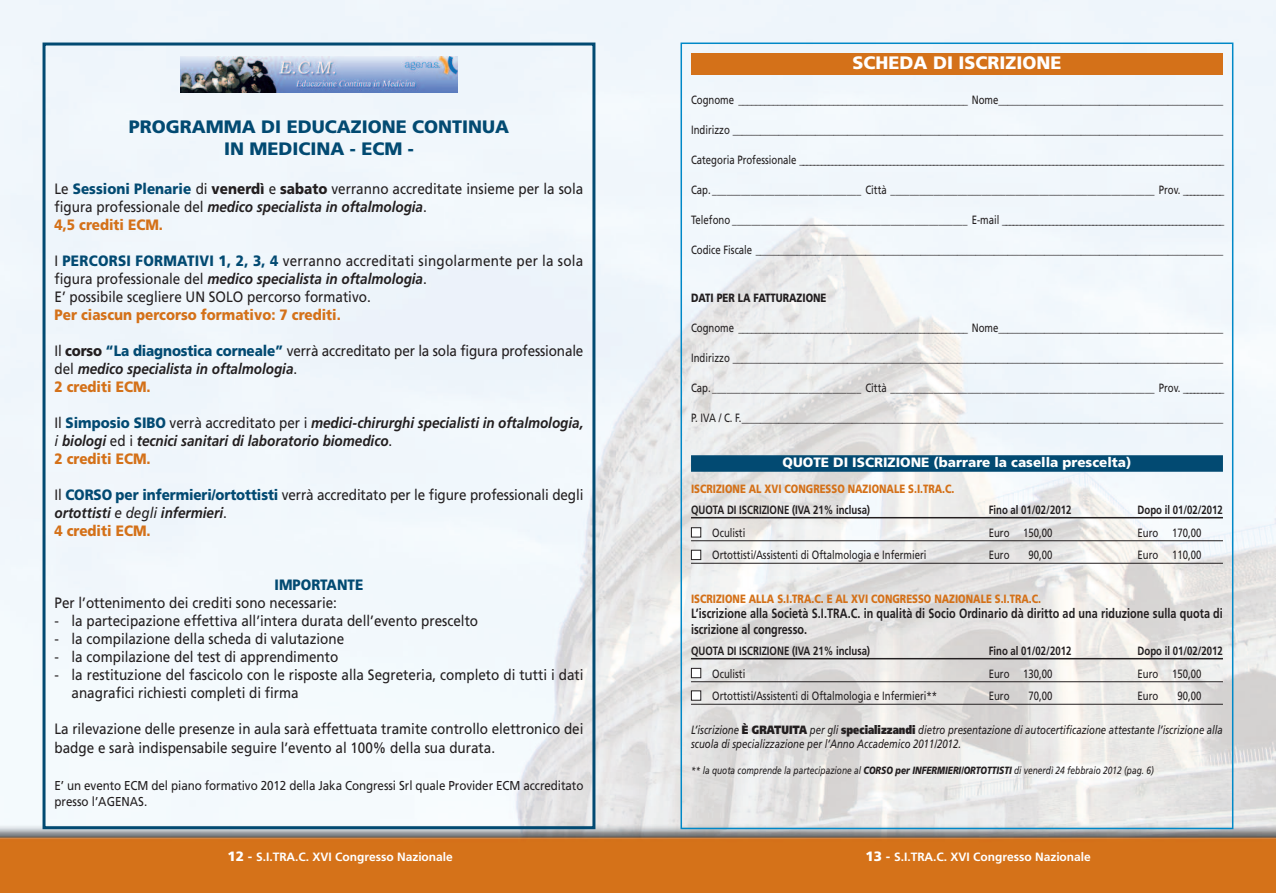
<style>
.page{position:relative;width:1276px;height:893px;background:#fff}
.page>*{position:absolute;margin:0;border:0;box-sizing:border-box;transform-origin:0 0}
.t1{font:900 18px/21.6px "Frutiger";color:#024a72;text-align:center}
.t2{font:900 18px "Frutiger";color:#fff}
.t3{font:15px/18px "Frutiger";color:#231f20;scale:.9 1}
.t4{font:italic 700 15px/18px "Frutiger";color:#231f20;scale:.9 1}
.t5{font:900 15px "Frutiger";color:#d47119;scale:.9 1}
.t6{font:900 15px "Frutiger";color:#024a72;scale:.9 1}
.t7{font:700 13.5px/16.2px "Frutiger";letter-spacing:.005em;color:#231f20;scale:.8 1}
.t8{font:900 13.5px "Frutiger";color:#fff}
.t9{font:12.9px/15.5px "Frutiger";letter-spacing:-.005em;color:#231f20;scale:.9 1}
.t10{font:12px "Frutiger";color:#231f20;scale:.8 1}
.t11{font:italic 12px/14.4px "Frutiger";color:#231f20;scale:.8 1}
.t12{font:700 12px "Frutiger";color:#231f20;scale:.8 1}
.t13{font:900 12px "Frutiger";color:#d47119;scale:.8 1}
.t14{font:700 12px "Frutiger";color:#fff}
.t15{font:900 12px "Frutiger";color:#231f20;scale:.8 1}
.t16{font:italic 10.5px "Frutiger";color:#231f20;scale:.8 1}
.s1{font-weight:900;color:#024a72}
.s2{font-weight:900}
.s3{font-weight:700;font-style:italic}
.s4{font-weight:900;color:#d47119}
.s5{font-weight:400;font-style:normal}
.s6{font-weight:900;font-style:normal;color:#024a72}
.s7{font-weight:400}
.s8{font-weight:900;font-style:normal;color:#d47119}
.s9{font-style:italic}
.s10{font-weight:900;font-size:13.5px}
.s11{font-size:13.5px}
.s12{color:#fff}
.s13{font-weight:900;font-style:normal}
</style>
<div class="page">
<img style="left:0;top:0;width:1276px;height:893px">
<div style="left:691px;top:455px;width:532px;height:17px;background:#024a72"></div>
<hr style="left:691px;top:517px;width:532px;height:1px;background:#231f20">
<hr style="left:691px;top:540px;width:532px;height:1px;background:#231f20">
<hr style="left:691px;top:563px;width:532px;height:1px;background:#231f20">
<hr style="left:691px;top:658px;width:532px;height:1px;background:#231f20">
<hr style="left:691px;top:681px;width:532px;height:1px;background:#231f20">
<hr style="left:691px;top:704px;width:532px;height:1px;background:#231f20">
<div style="left:691px;top:53px;width:531px;height:21px;background:#d47119"></div>
<div style="left:43px;top:43px;width:552px;height:786px;border:3px solid #024a72"></div>
<svg style="left:181px;top:92px;width:276px;height:1px"></svg>
<img style="left:181px;top:56px;width:276px;height:36px">
<h1 class="t1" style="left:129px;top:118px;width:382px">PROGRAMMA DI EDUCAZIONE CONTINUA<br>IN MEDICINA - ECM -</h1>
<p class="t3" style="left:55px;top:181px;width:589px">Le <span class="s1">Sessioni Plenarie</span> di <span class="s2">venerdì</span> e <span class="s2">sabato</span> verranno accreditate insieme per la sola figura professionale del <span class="s3">medico specialista in oftalmologia</span>.<br><span class="s4">4,5 crediti ECM.</span></p>
<p class="t3" style="left:55px;top:253px;width:589px">I <span class="s1">PERCORSI FORMATIVI 1, 2, 3, 4</span> verranno accreditati singolarmente per la sola figura professionale del <span class="s3">medico specialista in oftalmologia</span>.<br>E’ possibile scegliere UN SOLO percorso formativo.</p>
<p class="t5" style="left:55px;top:309px;width:320px">Per ciascun percorso formativo: 7 crediti.</p>
<p class="t3" style="left:55px;top:343px;width:589px">Il <span class="s2">corso</span> <span class="s1">“La diagnostica corneale”</span> verrà accreditato per la sola figura professionale del <span class="s3">medico specialista in oftalmologia</span>.<br><span class="s4">2 crediti ECM.</span></p>
<p class="t4" style="left:55px;top:415px;width:589px"><span class="s5">Il</span> <span class="s6">Simposio SIBO</span> <span class="s5">verrà accreditato per i</span> medici-chirurghi specialisti in oftalmologia, <span class="s7">i</span> biologi <span class="s5">ed i</span> tecnici sanitari di laboratorio biomedico<span class="s5">.<br></span><span class="s8">2 crediti ECM.</span></p>
<p class="t3" style="left:55px;top:487px;width:589px">Il <span class="s1">CORSO per infermieri/ortottisti</span> verrà accreditato per le figure professionali degli <span class="s3">ortottisti</span> <span class="s9">e degli</span> <span class="s3">infermieri</span>.<br><span class="s4">4 crediti ECM.</span></p>
<p class="t6" style="left:275px;top:579px;width:100px">IMPORTANTE</p>
<p class="t3" style="left:55px;top:595px;width:315px">Per l’ottenimento dei crediti sono necessarie:</p>
<p class="t3" style="left:55px;top:613px;width:472px">- la partecipazione effettiva all’intera durata dell’evento prescelto</p>
<p class="t3" style="left:55px;top:631px;width:323px">- la compilazione della scheda di valutazione</p>
<p class="t3" style="left:55px;top:649px;width:317px">- la compilazione del test di apprendimento</p>
<p class="t3" style="left:72px;top:667px;width:570px;text-indent:-17px">- la restituzione del fascicolo con le risposte alla Segreteria, completo di tutti i dati anagrafici richiesti completi di firma</p>
<p class="t3" style="left:55px;top:721px;width:589px;line-height:19px">La rilevazione delle presenze in aula sarà effettuata tramite controllo elettronico dei badge e sarà indispensabile seguire l’evento al 100% della sua durata.</p>
<p class="t9" style="left:54px;top:779px;width:589px">E’ un evento ECM del piano formativo 2012 della Jaka Congressi Srl quale Provider ECM accreditato presso l’AGENAS.</p>
<p class="t14" style="left:228px;top:852px;width:227px"><span class="s10">12</span> <span class="s11">-</span> S.I.TRA.C. XVI Congresso Nazionale</p>
<h1 class="t2" style="left:852px;top:56px;width:210px">SCHEDA DI ISCRIZIONE</h1>
<p class="t10" style="left:691px;top:95px;width:666px">Cognome _____________________________________________________ Nome_ _ _ _ _ _ _ _ _ _ _ _ _ _ _ _ _ _ _ _ _ _ _ _ _ _ _ _ _ _ _ _ _ _ _ _ _ _ _ _ _ _ _ _ _ _ _ _ _</p>
<p class="t10" style="left:691px;top:125px;width:666px">Indirizzo _ _ _ _ _ _ _ _ _ _ _ _ _ _ _ _ _ _ _ _ _ _ _ _ _ _ _ _ _ _ _ _ _ _ _ _ _ _ _ _ _ _ _ _ _ _ _ _ _ _ _ _ _ _ _ _ _ _ _ _ _ _ _ _ _ _ _ _ _ _ _ _ _ _ _ _ _ _ _ _ _ _ _ _ _ _ _ _ _ _ _ _ _ _ _ _ _ _ _ _ _ _ _ _ _ _ _</p>
<p class="t10" style="left:691px;top:155px;width:668px">Categoria Professionale _____________________________________________________________________________________________________________________</p>
<p class="t10" style="left:691px;top:185px;width:668px">Cap. _______________________________ Città _______________________________________________________ Prov. ___________</p>
<p class="t10" style="left:691px;top:215px;width:668px">Telefono _________________________________________________ E-mail _____________________________________________________________</p>
<p class="t10" style="left:691px;top:245px;width:666px">Codice Fiscale _ _ _ _ _ _ _ _ _ _ _ _ _ _ _ _ _ _ _ _ _ _ _ _ _ _ _ _ _ _ _ _ _ _ _ _ _ _ _ _ _ _ _ _ _ _ _ _ _ _ _ _ _ _ _ _ _ _ _ _ _ _ _ _ _ _ _ _ _ _ _ _ _ _ _ _ _ _ _ _ _ _ _ _ _ _ _ _ _ _ _ _ _ _ _ _ _ _ _ _ _ _</p>
<p class="t15" style="left:691px;top:293px;width:171px">DATI PER LA FATTURAZIONE</p>
<p class="t10" style="left:691px;top:323px;width:666px">Cognome _____________________________________________________ Nome_ _ _ _ _ _ _ _ _ _ _ _ _ _ _ _ _ _ _ _ _ _ _ _ _ _ _ _ _ _ _ _ _ _ _ _ _ _ _ _ _ _ _ _ _ _ _ _ _</p>
<p class="t10" style="left:691px;top:353px;width:666px">Indirizzo _ _ _ _ _ _ _ _ _ _ _ _ _ _ _ _ _ _ _ _ _ _ _ _ _ _ _ _ _ _ _ _ _ _ _ _ _ _ _ _ _ _ _ _ _ _ _ _ _ _ _ _ _ _ _ _ _ _ _ _ _ _ _ _ _ _ _ _ _ _ _ _ _ _ _ _ _ _ _ _ _ _ _ _ _ _ _ _ _ _ _ _ _ _ _ _ _ _ _ _ _ _ _ _ _ _ _</p>
<p class="t10" style="left:691px;top:383px;width:668px">Cap. _______________________________ Città _______________________________________________________ Prov. ___________</p>
<p class="t10" style="left:691px;top:413px;width:666px">P. IVA / C. F._ _ _ _ _ _ _ _ _ _ _ _ _ _ _ _ _ _ _ _ _ _ _ _ _ _ _ _ _ _ _ _ _ _ _ _ _ _ _ _ _ _ _ _ _ _ _ _ _ _ _ _ _ _ _ _ _ _ _ _ _ _ _ _ _ _ _ _ _ _ _ _ _ _ _ _ _ _ _ _ _ _ _ _ _ _ _ _ _ _ _ _ _ _ _ _ _ _ _ _ _ _ _ _ _</p>
<p class="t8" style="left:782px;top:456px;width:350px">QUOTE DI ISCRIZIONE (barrare la casella prescelta)</p>
<p class="t13" style="left:691px;top:484px;width:331px">ISCRIZIONE AL XVI CONGRESSO NAZIONALE S.I.TRA.C.</p>
<p class="t12" style="left:691px;top:505px;width:225px">QUOTA DI ISCRIZIONE (IVA 21% inclusa)</p>
<p class="t12" style="left:988px;top:505px;width:105px">Fino al 01/02/2012</p>
<p class="t12" style="left:1137px;top:505px;width:108px">Dopo il 01/02/2012</p>
<p class="t10" style="left:691px;top:528px;width:69px"><span class="s12">■</span> Oculisti</p>
<p class="t10" style="left:988px;top:528px;width:81px">Euro 150,00</p>
<p class="t10" style="left:1137px;top:528px;width:81px">Euro 170,00</p>
<p class="t10" style="left:691px;top:550px;width:296px"><span class="s12">■</span> Ortottisti/Assistenti di Oftalmologia e Infermieri</p>
<p class="t10" style="left:988px;top:550px;width:27px">Euro</p>
<p class="t10" style="left:1028px;top:550px;width:31px">90,00</p>
<p class="t10" style="left:1137px;top:550px;width:81px">Euro 110,00</p>
<p class="t13" style="left:691px;top:594px;width:439px">ISCRIZIONE ALLA S.I.TRA.C. E AL XVI CONGRESSO NAZIONALE S.I.TRA.C.</p>
<p class="t7" style="left:691px;top:606px;width:666px">L’iscrizione alla Società S.I.TRA.C. in qualità di Socio Ordinario dà diritto ad una riduzione sulla quota di iscrizione al congresso.</p>
<p class="t12" style="left:691px;top:646px;width:225px">QUOTA DI ISCRIZIONE (IVA 21% inclusa)</p>
<p class="t12" style="left:988px;top:646px;width:105px">Fino al 01/02/2012</p>
<p class="t12" style="left:1137px;top:646px;width:108px">Dopo il 01/02/2012</p>
<p class="t10" style="left:691px;top:669px;width:69px"><span class="s12">■</span> Oculisti</p>
<p class="t10" style="left:988px;top:669px;width:81px">Euro 130,00</p>
<p class="t10" style="left:1137px;top:669px;width:81px">Euro 150,00</p>
<p class="t10" style="left:691px;top:691px;width:309px"><span class="s12">■</span> Ortottisti/Assistenti di Oftalmologia e Infermieri**</p>
<p class="t10" style="left:988px;top:691px;width:27px">Euro</p>
<p class="t10" style="left:1028px;top:691px;width:31px">70,00</p>
<p class="t10" style="left:1137px;top:691px;width:27px">Euro</p>
<p class="t10" style="left:1177px;top:691px;width:31px">90,00</p>
<p class="t11" style="left:691px;top:723px;width:666px">L’iscrizione <span class="s13">È GRATUITA</span> per gli <span class="s13">specializzandi</span> dietro presentazione di autocertificazione attestante l’iscrizione alla scuola di specializzazione per l’Anno Accademico 2011/2012.</p>
<p class="t16" style="left:691px;top:766px;width:580px">** la quota comprende la partecipazione al <span class="s2">CORSO per INFERMIERI/ORTOTTISTI</span> di venerdì 24 febbraio 2012 (pag. 6)</p>
<p class="t14" style="left:865px;top:852px;width:227px"><span class="s10">13</span> <span class="s11">-</span> S.I.TRA.C. XVI Congresso Nazionale</p>
</div>
